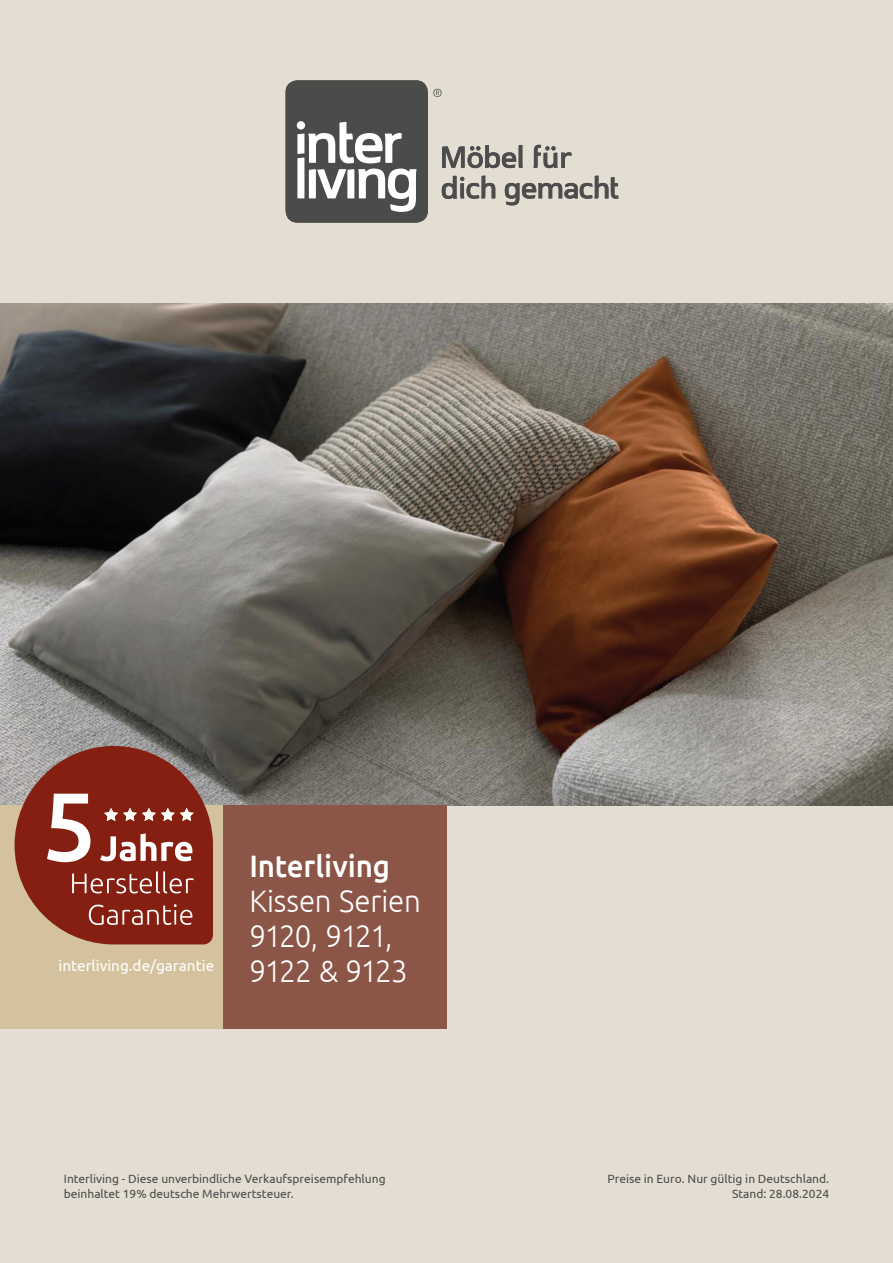
<style>
.page{position:relative;width:893px;height:1263px;background:#e4ded2}
.page>*{position:absolute;margin:0;border:0;box-sizing:border-box;transform-origin:0 0}
.t1{font:300 31.05px/35.1px "Ubuntu";letter-spacing:-.02em;color:#fff;scale:.95 1}
.t2{font:500 31.05px "Ubuntu";letter-spacing:-.005em;color:#fff;scale:.95 1}
.t3{font:15.3px "Ubuntu";color:#fff}
.t4{font:12px/15px "Ubuntu";color:#4b4b4a}
</style>
<div class="page">
<img style="left:0;top:303px;width:893px;height:503px">
<div style="left:286px;top:80px;width:142px;height:143px;background:#4b4b4a;border-radius:12px"></div>
<svg style="left:534px;top:145px;width:38px;height:23px"></svg>
<svg style="left:505px;top:176px;width:113px;height:29px"></svg>
<svg style="left:297px;top:121px;width:120px;height:91px"></svg>
<svg style="left:442px;top:145px;width:81px;height:23px"></svg>
<svg style="left:442px;top:176px;width:53px;height:23px"></svg>
<svg style="left:433px;top:89px;width:8px;height:8px"></svg>
<div style="left:0;top:805px;width:223px;height:224px;background:#d4c29e"></div>
<div style="left:223px;top:805px;width:223px;height:224px;background:#8b5647"></div>
<svg style="left:15px;top:746px;width:198px;height:198px;background:#984c3f"></svg>
<p class="t3" style="left:58px;top:956px;width:157px">interliving.de/garantie</p>
<p class="t2" style="left:249px;top:846px;width:150px">Interliving</p>
<p class="t1" style="left:249px;top:882px;width:182px">Kissen Serien</p>
<p class="t1" style="left:249px;top:917px;width:168px">9120, 9121,<br>9122 &amp; 9123</p>
<p class="t4" style="left:64px;top:1171px;width:323px">Interliving - Diese unverbindliche Verkaufspreisempfehlung beinhaltet 19% deutsche Mehrwertsteuer.</p>
<p class="t4" style="left:607px;top:1171px;width:223px">Preise in Euro. Nur gültig in Deutschland.</p>
<p class="t4" style="left:732px;top:1186px;width:99px">Stand: 28.08.2024</p>
</div>
